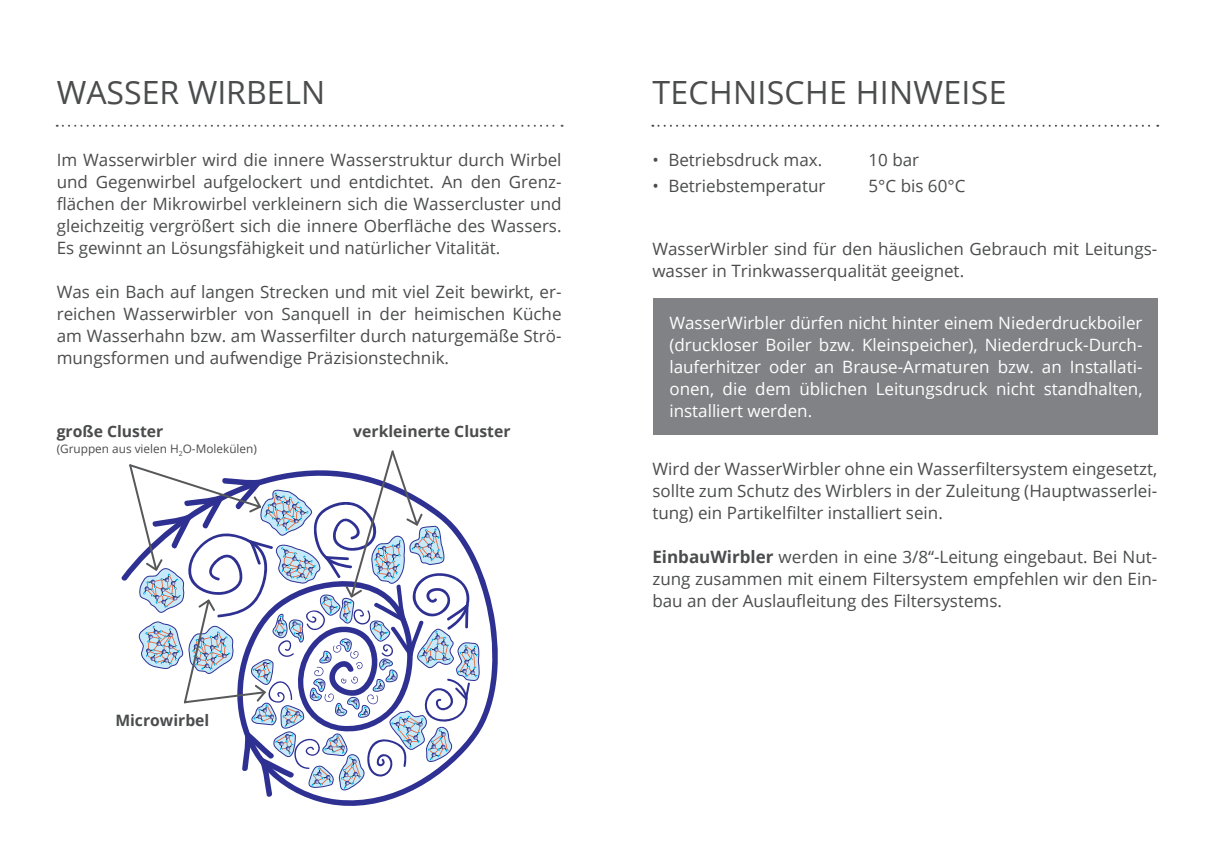
<style>
.page{position:relative;width:1214px;height:862px;background:#fff}
.page>*{position:absolute;margin:0;border:0;box-sizing:border-box;transform-origin:0 0}
.t1{font:32px "Open Sans";letter-spacing:.01em;color:#4b4c4d}
.t2{font:17px/22px "Open Sans";color:#4b4c4d;text-align:justify}
.t3{font:17px/22px "Open Sans";color:#fff;text-align:justify}
.t4{font:700 15.8px "Open Sans";color:#4b4c4d}
.t5{font:11.8px "Open Sans";color:#4b4c4d}
.s1{font-weight:700}
</style>
<div class="page">
<svg style="left:652px;top:125px;width:506px;height:2px"></svg>
<div style="left:653px;top:299px;width:505px;height:136px;background:#808285"></div>
<svg style="left:57px;top:125px;width:505px;height:2px"></svg>
<svg style="left:121px;top:569px;width:376px;height:237px"></svg>
<svg style="left:128px;top:450px;width:353px;height:348px"></svg>
<h1 class="t1" style="left:57px;top:70px;width:270px">Wasser wirbeln</h1>
<p class="t2" style="left:57px;top:148px;width:506px">I m Wasserwirbler wird die innere Wasserstruktur durch Wirbel und Gegenwirbel aufgelockert und entdichtet. An den Grenz&shy;flächen der Mikrowirbel verkleinern sich die Wassercluster und gleichzeitig vergrößert sich die innere Oberfläche des Wassers.<br>Es gewinnt an Lösungsfähigkeit und natürlicher Vitalität.</p>
<p class="t2" style="left:57px;top:280px;width:506px">Was ein Bach auf langen Strecken und mit viel Zeit bewirkt, er&shy;reichen Wasserwirbler von Sanquell in der heimischen Küche am Wasserhahn bzw. am Wasserfilter durch naturgemäße Strö&shy;mungsformen und aufwendige Präzisionstechnik.</p>
<p class="t4" style="left:57px;top:420px;width:108px">große Cluster</p>
<p class="t5" style="left:57px;top:441px;width:202px">(Gruppen aus vielen H<sub>2</sub>O-Molekülen)</p>
<p class="t4" style="left:353px;top:420px;width:159px">verkleinerte Cluster</p>
<p class="t4" style="left:115px;top:709px;width:95px">Microwirbel</p>
<h1 class="t1" style="left:652px;top:70px;width:135px">Tech nisch</h1>
<h1 class="t1" style="left:829px;top:70px;width:179px">e Hinweise</h1>
<p class="t2" style="left:652px;top:148px;width:171px">• Betriebsdruck max.</p>
<p class="t2" style="left:868px;top:148px;width:52px">10 bar</p>
<p class="t2" style="left:652px;top:174px;width:174px">• Betriebstemperatur</p>
<p class="t2" style="left:868px;top:174px;width:98px">5°C bis 60°C</p>
<p class="t2" style="left:652px;top:238px;width:506px">WasserWirbler sind für den häuslichen Gebrauch mit Leitungs&shy;wasser in Trinkwasserqualität geeignet.</p>
<p class="t3" style="left:669px;top:311px;width:474px">WasserWirbler dürfen nicht hinter einem N iederdruckboiler (druckloser Boiler bzw. Kleinspeicher), N iederdruck-Durch&shy;lauferhitzer oder an Brause-Armaturen bzw. an I nstallati&shy;onen, die dem üblichen Leitungsdruck nicht standhalten, installiert werden.</p>
<p class="t2" style="left:652px;top:458px;width:506px">Wird der WasserWirbler ohne ein Wasserfiltersystem eingesetzt, sollte zum Schutz des Wirblers in der Zuleitung (Hauptwasserlei&shy;tung) ein Partikelfilter installiert sein.</p>
<p class="t2" style="left:652px;top:546px;width:506px"><span class="s1">EinbauWirbler</span> werden in eine 3/8“-Leitung eingebaut. Bei N ut&shy;zung zusammen mit einem Filtersystem empfehlen wir den Ein&shy;bau an der Auslaufleitung des Filtersystems.</p>
</div>
